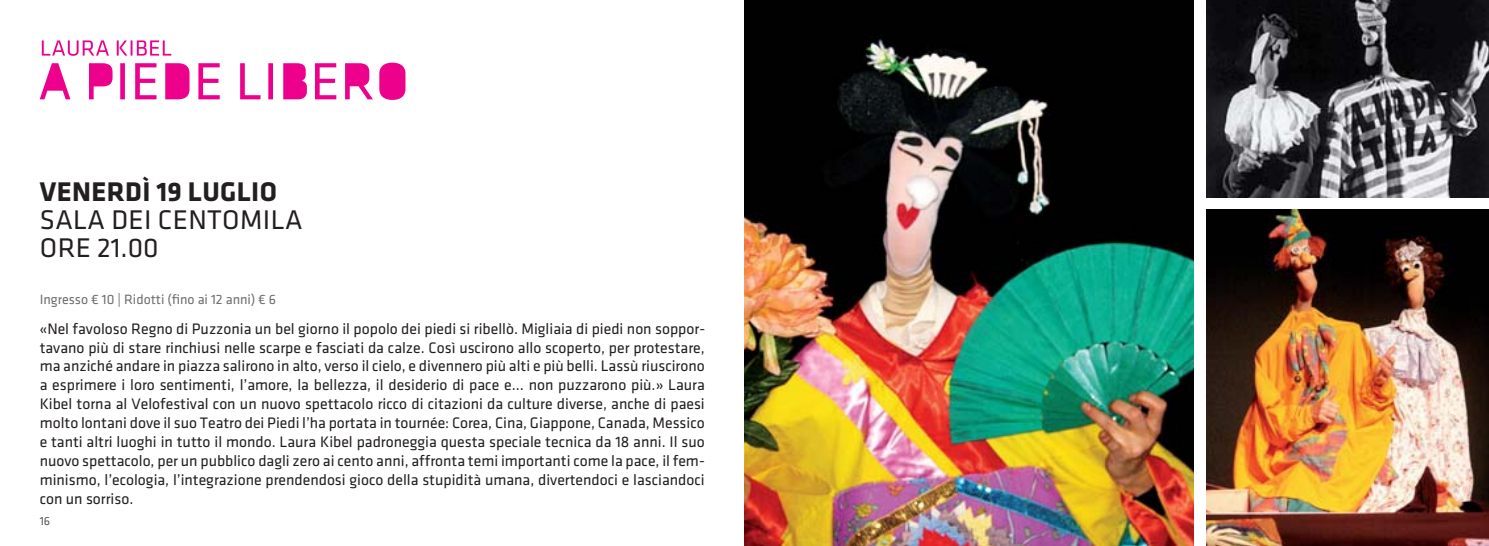
<style>
.page{position:relative;width:1489px;height:546px;background:#fff}
.page>*{position:absolute;margin:0;border:0;box-sizing:border-box;transform-origin:0 0}
.t1{font:28px/28px "Klavika";letter-spacing:.015em;color:#231f20}
.t2{font:700 28px "Klavika";letter-spacing:.015em;color:#231f20}
.t3{font:15.75px/18.9px "Klavika";color:#231f20;text-align:justify}
.t4{font:14px "Klavika";color:#6d6e70}
.t5{font:12.25px "Klavika";color:#58595b}
</style>
<div class="page">
<img style="left:744px;top:0;width:449px;height:545px">
<img style="left:1206px;top:0;width:282px;height:197px">
<img style="left:1206px;top:209px;width:282px;height:336px">
<svg style="left:42px;top:40px;width:129px;height:16px"></svg>
<svg style="left:40px;top:63px;width:365px;height:37px"></svg>
<h1 class="t2" style="left:40px;top:181px;width:239px">VENERDÌ 19 LUGLIO</h1>
<h1 class="t1" style="left:40px;top:208px;width:264px">SALA DEI CENTOMILA<br>ORE 21.00</h1>
<p class="t4" style="left:40px;top:294px;width:238px">Ingresso € 10 | Ridotti (fino ai 12 anni) € 6</p>
<p class="t3" style="left:40px;top:320px;width:667px">«Nel favoloso Regno di Puzzonia un bel giorno il popolo dei piedi si ribellò. Migliaia di piedi non soppor&shy;tavano più di stare rinchiusi nelle scarpe e fasciati da calze. Così uscirono allo scoperto, per protestare, ma anziché andare in piazza salirono in alto, verso il cielo, e divennero più alti e più belli. Lassù riuscirono a esprimere i loro sentimenti, l’amore, la bellezza, il desiderio di pace e… non puzzarono più.» Laura Kibel torna al Velofestival con un nuovo spettacolo ricco di citazioni da culture diverse, anche di paesi molto lontani dove il suo Teatro dei Piedi l’ha portata in tournée: Corea, Cina, Giappone, Canada, Messico e tanti altri luoghi in tutto il mondo. Laura Kibel padroneggia questa speciale tecnica da 18 anni. Il suo nuovo spettacolo, per un pubblico dagli zero ai cento anni, affronta temi importanti come la pace, il fem&shy;minismo, l’ecologia, l’integrazione prendendosi gioco della stupidità umana, divertendoci e lasciandoci con un sorriso.</p>
<p class="t5" style="left:40px;top:516px;width:12px">16</p>
</div>
